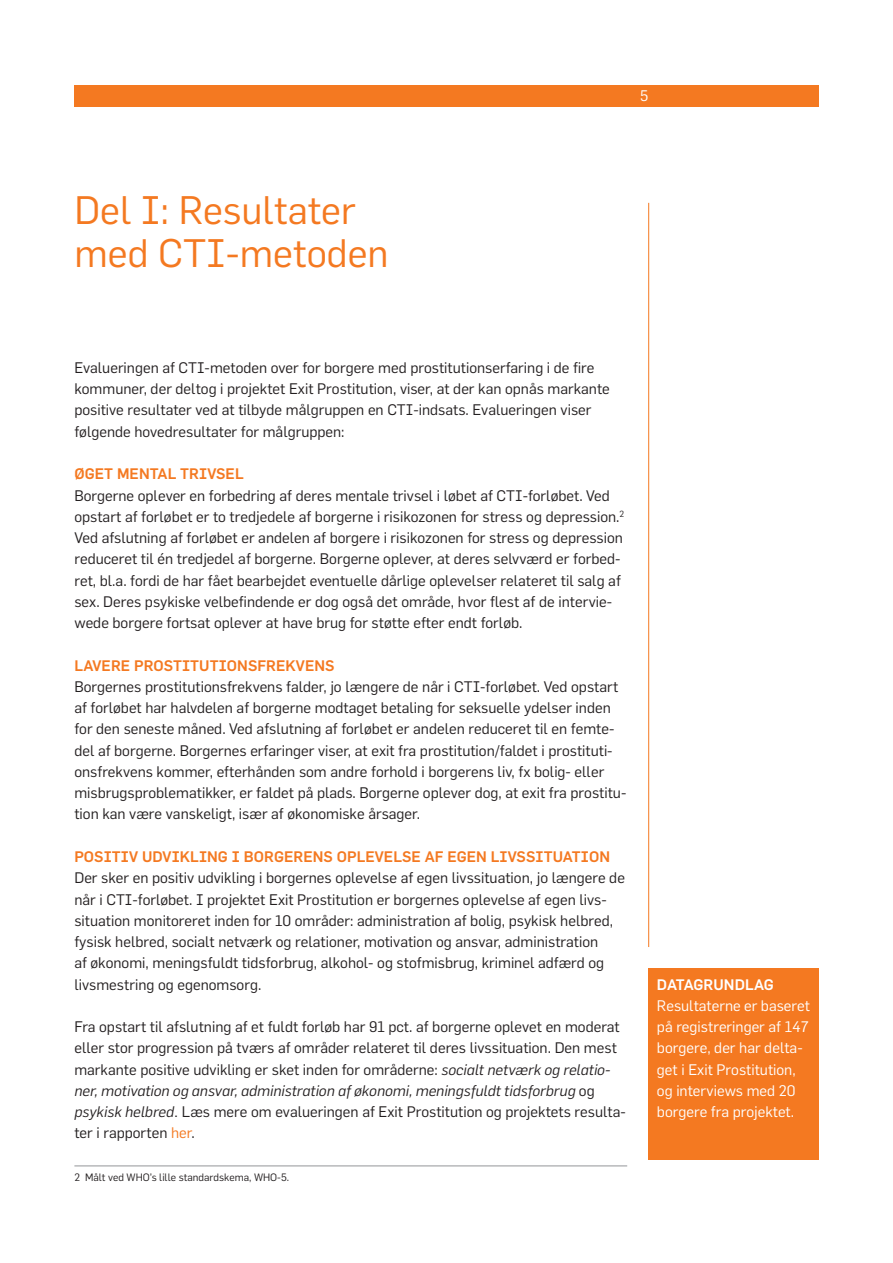
<style>
.page{position:relative;width:893px;height:1263px;background:#fff}
.page>*{position:absolute;margin:0;border:0;box-sizing:border-box;transform-origin:0 0}
.Kapitl{font:39px/42.5px "Flama";color:#f47921}
.brød{font:15px/21.3px "Flama";color:#231f20}
.brød_hvid{font:15px/21.3px "Flama";color:#fff}
.MR_1{font:500 15px "Flama";letter-spacing:.005em;color:#f47921}
.MR_hvid{font:500 15px "Flama";letter-spacing:.005em;color:#fff}
.Fodnote{font:10.5px "Flama";color:#231f20}
.s1{font-style:italic}
.s2{font-family:"DIN Pro"}
.s3{color:#f47921}
</style>
<div class="page">
<div style="left:74px;top:85px;width:745px;height:21px;background:#f47921"></div>
<hr style="left:648px;top:203px;width:1px;height:744px;background:#f47921">
<hr style="left:74px;top:1166px;width:553px;height:1px;background:#939598">
<div style="left:648px;top:968px;width:171px;height:192px;background:#f47921"></div>
<h2 class="Kapitl" style="left:74px;top:188px;width:316px">Del I: Resultater med CTI-metoden</h2>
<p class="brød_hvid" style="left:640px;top:85px;width:10px">5</p>
<p class="brød" style="left:74px;top:357px;width:537px">Evalueringen af CTI-metoden over for borgere med prostitutionserfaring i de fire kommuner, der deltog i projektet Exit Prostitution, viser, at der kan opnås markante positive resultater ved at tilbyde målgruppen en CTI-indsats. Evalueringen viser følgende hovedresultater for målgruppen:</p>
<h3 class="MR_1" style="left:74px;top:465px;width:171px">ØGET MENTAL TRIVSEL</h3>
<p class="brød" style="left:74px;top:484px;width:551px">Borgerne oplever en forbedring af deres mentale trivsel i løbet af CTI-forløbet. Ved opstart af forløbet er to tredjedele af borgerne i risikozonen for stress og depression.<sup>2<br></sup>Ved afslutning af forløbet er andelen af borgere i risikozonen for stress og depression reduceret til én tredjedel af borgerne. Borgerne oplever, at deres selvværd er forbed&shy;ret, bl.a. fordi de har fået bearbejdet eventuelle dårlige oplevelser relateret til salg af sex. Deres psykiske velbefindende er dog også det område, hvor flest af de intervie&shy;wede borgere fortsat oplever at have brug for støtte efter endt forløb.</p>
<h3 class="MR_1" style="left:74px;top:656px;width:262px">LAVERE PROSTITUTIONSFREKVENS</h3>
<p class="brød" style="left:74px;top:676px;width:553px">Borgernes prostitutionsfrekvens falder, jo længere de når i CTI-forløbet. Ved opstart af forløbet har halvdelen af borgerne modtaget betaling for seksuelle ydelser inden for den seneste måned. Ved afslutning af forløbet er andelen reduceret til en femte&shy;del af borgerne. Borgernes erfaringer viser, at exit fra prostitution/faldet i prostituti&shy;onsfrekvens kommer, efterhånden som andre forhold i borgerens liv, fx bolig- eller misbrugsproblematikker, er faldet på plads. Borgerne oplever dog, at exit fra prostitu&shy;tion kan være vanskeligt, især af økonomiske årsager.</p>
<h3 class="MR_1" style="left:74px;top:848px;width:537px">POSITIV UDVIKLING I BORGERENS OPLEVELSE AF EGEN LIVSSITUATION</h3>
<p class="brød" style="left:74px;top:867px;width:552px">Der sker en positiv udvikling i borgernes oplevelse af egen livssituation, jo længere de når i CTI-forløbet. I projektet Exit Prostitution er borgernes oplevelse af egen livs&shy;situation monitoreret inden for 10 områder: administration af bolig, psykisk helbred, fysisk helbred, socialt netværk og relationer, motivation og ansvar, administration<br>af økonomi, meningsfuldt tidsforbrug, alkohol- og stofmisbrug, kriminel adfærd og livsmestring og egenomsorg.</p>
<p class="brød" style="left:74px;top:1016px;width:553px">Fra opstart til afslutning af et fuldt forløb har 91 pct. af borgerne oplevet en moderat eller stor progression på tværs af områder relateret til deres livssituation. Den mest markante positive udvikling er sket inden for områderne: <span class="s1">socialt netværk og relatio&shy;ner, motivation og ansvar, administration af økonomi, meningsfuldt tidsforbrug</span> og <span class="s1">psykisk helbred</span><span class="s2">.</span> Læs mere om evalueringen af Exit Prostitution og projektets resulta&shy;ter i rapporten <span class="s3">her</span>.</p>
<p class="Fodnote" style="left:74px;top:1171px;width:216px">2 Målt ved WHO’s lille standardskema, WHO-5.</p>
<p class="MR_hvid" style="left:657px;top:975px;width:118px">DATAGRUNDLAG</p>
<p class="brød_hvid" style="left:657px;top:994px;width:155px">Resultaterne er baseret på registreringer af 147 borgere, der har delta&shy;get i Exit Prostitution, og interviews med 20 borgere fra projektet.</p>
</div>
